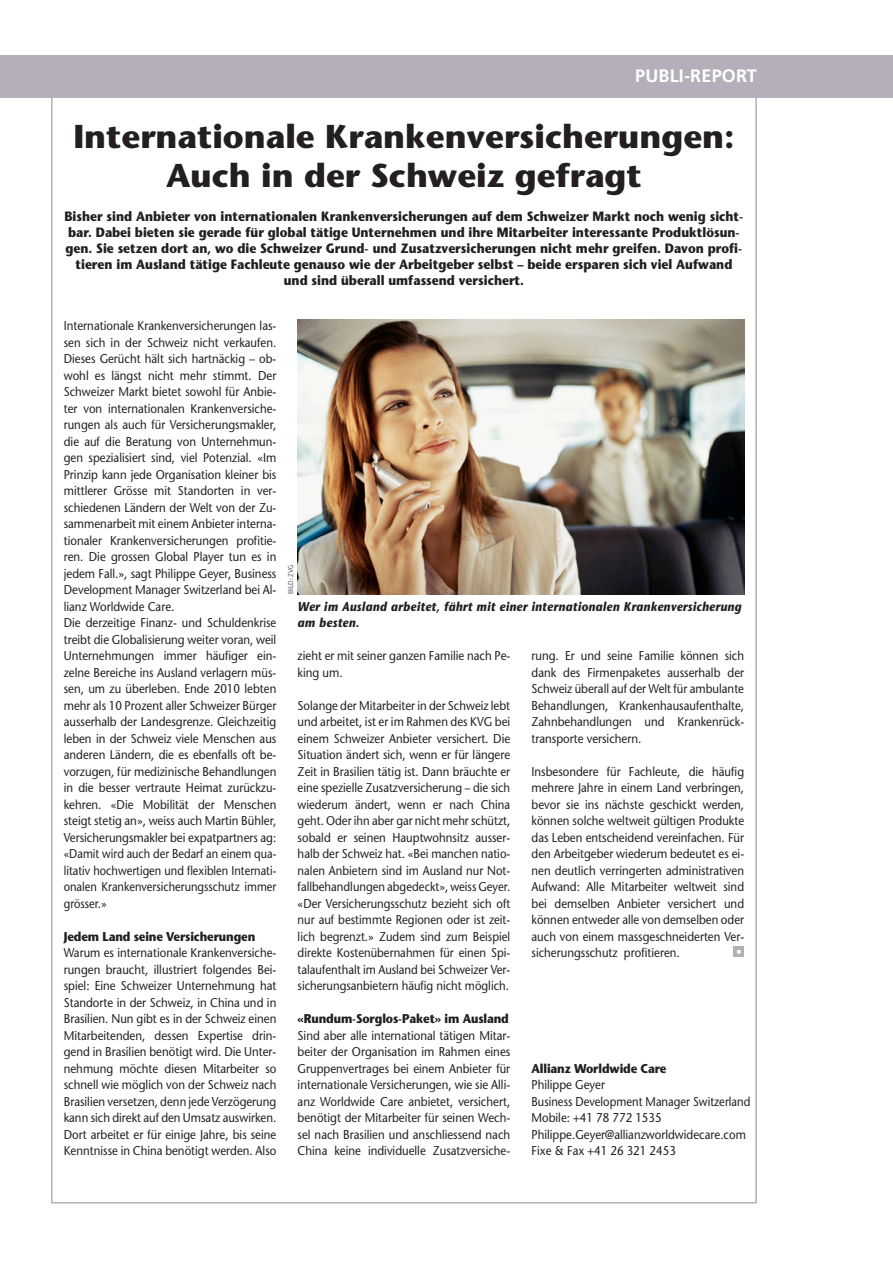
<style>
.page{position:relative;width:893px;height:1263px;background:#fff}
.page>*{position:absolute;margin:0;border:0;box-sizing:border-box;transform-origin:0 0}
.SVE_Publi_Titel_x04{font:700 33px/39px "Stone Sans Std";color:#231f20;text-align:center}
.SVE_Publi_Ressort_S{font:700 18px "Frutiger LT Com";letter-spacing:.01em;color:#fff}
.SVE_Publi_Lead_x06{font:700 13.5px/15.9px "Stone Sans Std";color:#231f20;text-align:center;scale:.9 1}
.SVE_Publi_GT_x08{font:500 12.75px/16.5px "Stone Sans Std";color:#231f20;text-align:justify;scale:.9 1}
.SVE_Publi_Adresse_x1{font:500 12.75px "Stone Sans Std";color:#231f20;scale:.9 1}
.SVE_Publi_Bildlegend{font:italic 700 12.75px/16.5px "Stone Sans Std";letter-spacing:.025em;color:#231f20;scale:.9 1}
.SVE_Publi_Zwischenti{font:700 12.75px "Stone Sans Std";letter-spacing:-.01em;color:#231f20;scale:.9 1}
.SVE_Publi_Adresse_x1-2{font:500 12.75px "Stone Sans Std";color:#231f20;scale:.88 1}
.SVE_Publi_Adresse_Fi{font:700 12.75px "Stone Sans Std";letter-spacing:-.01em;color:#231f20;scale:.9 1}
.SVE_Bild_Fotobyline{font:300 7.5px "Amplitude";color:#231f20}
</style>
<div class="page">
<div style="left:0;top:55px;width:893px;height:43px;background:#b4afb8"></div>
<div style="left:733px;top:946px;width:11px;height:11px;background:#b4afb8"></div>
<svg style="left:737px;top:950px;width:4px;height:4px"></svg>
<img style="left:298px;top:319px;width:446px;height:275px">
<p class="SVE_Publi_Ressort_S" style="left:635px;top:65px;width:123px">PUBLI-REPORT</p>
<p class="SVE_Publi_Titel_x04" style="left:73px;top:117px;width:663px">Internationale Krankenversicherungen:<br>Auch in der Schweiz gefragt</p>
<p class="SVE_Publi_Lead_x06" style="left:64px;top:208px;width:756px">Bisher sind Anbieter von internationalen Krankenversicherungen auf dem Schweizer Markt noch wenig sicht&shy;bar. Dabei bieten sie gerade für global tätige Unternehmen und ihre Mitarbeiter interessante Produktlösun&shy;gen. Sie setzen dort an, wo die Schweizer Grund- und Zusatzversicherungen nicht mehr greifen. Davon profi&shy;tieren im Ausland tätige Fachleute genauso wie der Arbeitgeber selbst – beide ersparen sich viel Aufwand und sind überall umfassend versichert.</p>
<p class="SVE_Publi_GT_x08" style="left:64px;top:317px;width:238px">Internationale Krankenversicherungen las&shy;sen sich in der Schweiz nicht verkaufen.<br>Dieses Gerücht hält sich hartnäckig – ob&shy;wohl es längst nicht mehr stimmt. Der Schweizer Markt bietet sowohl für Anbie&shy;ter von internationalen Krankenversiche&shy;rungen als auch für Versicherungsmakler, die auf die Beratung von Unternehmun&shy;gen spezialisiert sind, viel Potenzial. «Im Prinzip kann jede Organisation kleiner bis mittlerer Grösse mit Standorten in ver&shy;schiedenen Ländern der Welt von der Zu&shy;sammenarbeit mit einem Anbieter interna&shy;tionaler Krankenversicherungen profitie&shy;ren. Die grossen Global Player tun es in jedem Fall.», sagt Philippe Geyer, Business Development Manager Switzerland bei Al&shy;lianz Worldwide Care.</p>
<p class="SVE_Publi_GT_x08" style="left:64px;top:614px;width:238px">Die derzeitige Finanz- und Schuldenkrise treibt die Globalisierung weiter voran, weil Unternehmungen immer häufiger ein&shy;zelne Bereiche ins Ausland verlagern müs&shy;sen, um zu überleben. Ende 2010 lebten mehr als 10 Prozent aller Schweizer Bürger ausserhalb der Landesgrenze. Gleichzeitig leben in der Schweiz viele Menschen aus anderen Ländern, die es ebenfalls oft be&shy;vorzugen, für medizinische Behandlungen in die besser vertraute Heimat zurückzu&shy;kehren. «Die Mobilität der Menschen steigt stetig an», weiss auch Martin Bühler, Versicherungsmakler bei expatpartners ag: «Damit wird auch der Bedarf an einem qua&shy;litativ hochwertigen und flexiblen Internati&shy;onalen Krankenversicherungsschutz immer grösser.»</p>
<p class="SVE_Publi_Zwischenti" style="left:64px;top:928px;width:214px">Jedem Land seine Versicherungen</p>
<p class="SVE_Publi_GT_x08" style="left:64px;top:944px;width:238px">Warum es internationale Krankenversiche&shy;rungen braucht, illustriert folgendes Bei&shy;spiel: Eine Schweizer Unternehmung hat Standorte in der Schweiz, in China und in Brasilien. Nun gibt es in der Schweiz einen Mitarbeitenden, dessen Expertise drin&shy;gend in Brasilien benötigt wird. Die Unter&shy;nehmung möchte diesen Mitarbeiter so schnell wie möglich von der Schweiz nach Brasilien versetzen, denn jede Verzögerung kann sich direkt auf den Umsatz auswirken.<br>Dort arbeitet er für einige Jahre, bis seine Kenntnisse in China benötigt werden. Also</p>
<p class="SVE_Bild_Fotobyline" style="left:286px;top:594px;width:31px;rotate:-90deg">BILD: ZVG</p>
<p class="SVE_Publi_Bildlegend" style="left:298px;top:598px;width:495px">Wer im Ausland arbeitet, fährt mit einer internationalen Krankenversicherung am besten.</p>
<p class="SVE_Publi_GT_x08" style="left:298px;top:647px;width:238px">zieht er mit seiner ganzen Familie nach Pe&shy;king um.</p>
<p class="SVE_Publi_GT_x08" style="left:298px;top:697px;width:238px">Solange der Mitarbeiter in der Schweiz lebt und arbeitet, ist er im Rahmen des KVG bei einem Schweizer Anbieter versichert. Die Situation ändert sich, wenn er für längere Zeit in Brasilien tätig ist. Dann bräuchte er eine spezielle Zusatzversicherung – die sich wiederum ändert, wenn er nach China geht. Oder ihn aber gar nicht mehr schützt, sobald er seinen Hauptwohnsitz ausser&shy;halb der Schweiz hat. «Bei manchen natio&shy;nalen Anbietern sind im Ausland nur Not&shy;fallbehandlungen abgedeckt», weiss Geyer. «Der Versicherungsschutz bezieht sich oft nur auf bestimmte Regionen oder ist zeit&shy;lich begrenzt.» Zudem sind zum Beispiel direkte Kostenübernahmen für einen Spi&shy;talaufenthalt im Ausland bei Schweizer Ver&shy;sicherungsanbietern häufig nicht möglich.</p>
<p class="SVE_Publi_Zwischenti" style="left:298px;top:1011px;width:236px">«Rundum-Sorglos-Paket» im Ausland</p>
<p class="SVE_Publi_GT_x08" style="left:298px;top:1027px;width:238px">Sind aber alle international tätigen Mitar&shy;beiter der Organisation im Rahmen eines Gruppenvertrages bei einem Anbieter für internationale Versicherungen, wie sie Alli&shy;anz Worldwide Care anbietet, versichert, benötigt der Mitarbeiter für seinen Wech&shy;sel nach Brasilien und anschliessend nach China keine individuelle Zusatzversiche-</p>
<p class="SVE_Publi_GT_x08" style="left:531px;top:647px;width:238px">rung. Er und seine Familie können sich dank des Firmenpaketes ausserhalb der Schweiz überall auf der Welt für ambulante Behandlungen, Krankenhausaufenthalte, Zahnbehandlungen und Krankenrück&shy;transporte versichern.</p>
<p class="SVE_Publi_GT_x08" style="left:531px;top:763px;width:238px">Insbesondere für Fachleute, die häufig mehrere Jahre in einem Land verbringen, bevor sie ins nächste geschickt werden, können solche weltweit gültigen Produkte das Leben entscheidend vereinfachen. Für den Arbeitgeber wiederum bedeutet es ei&shy;nen deutlich verringerten administrativen Aufwand: Alle Mitarbeiter weltweit sind bei demselben Anbieter versichert und können entweder alle von demselben oder auch von einem massgeschneiderten Ver&shy;sicherungsschutz profitieren.</p>
<p class="SVE_Publi_Adresse_Fi" style="left:531px;top:1060px;width:151px">Allianz Worldwide Care</p>
<p class="SVE_Publi_Adresse_x1" style="left:531px;top:1077px;width:83px">Philippe Geyer</p>
<p class="SVE_Publi_Adresse_x1-2" style="left:531px;top:1093px;width:250px">Business Development Manager Switzerland</p>
<p class="SVE_Publi_Adresse_x1" style="left:531px;top:1110px;width:146px">Mobile: +41 78 772 1535</p>
<p class="SVE_Publi_Adresse_x1" style="left:531px;top:1126px;width:240px">Philippe.Geyer@allianzworldwidecare.com</p>
<p class="SVE_Publi_Adresse_x1" style="left:531px;top:1143px;width:162px">Fixe &amp; Fax +41 26 321 2453</p>
</div>
